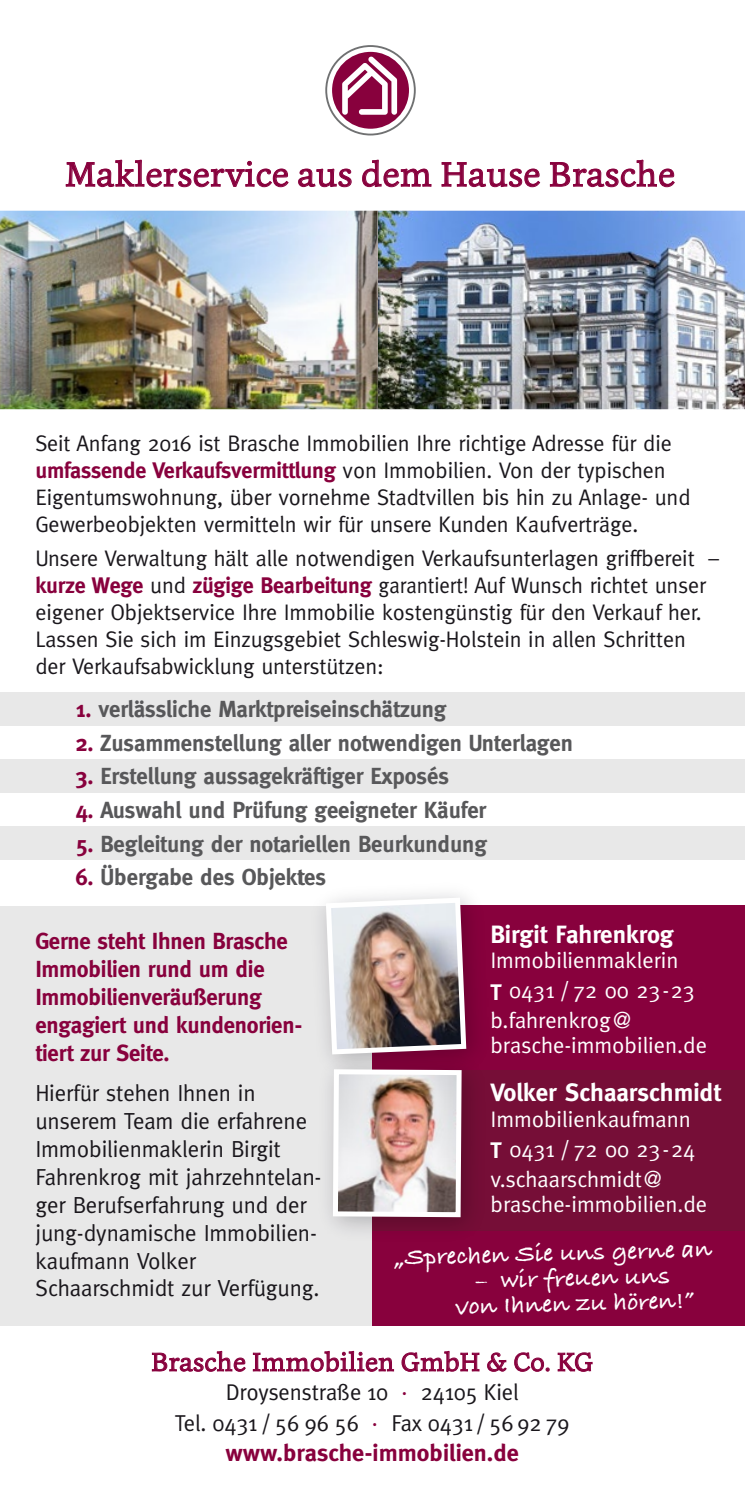
<style>
.page{position:relative;width:745px;height:1489px;background:#fff}
.page>*{position:absolute;margin:0;border:0;box-sizing:border-box;transform-origin:0 0}
.t1{font:35px "Cassia";letter-spacing:.015em;color:#88013d}
.t2{font:26.25px "Cassia";letter-spacing:.015em;color:#88013d}
.t3{font:700 25.5px/25.5px "Bradley Hand ITCTT";color:#fff;text-align:center}
.t4{font:700 25px "Meta";color:#fff}
.t5{font:700 23.75px "Meta";color:#88013d}
.t6{font:700 23.25px "Meta";letter-spacing:-.005em;color:#58585a}
.t7{font:23.25px/28px "Meta Normal";letter-spacing:-.005em;color:#1a171c}
.t8{font:700 23.25px/28px "Meta";letter-spacing:-.01em;color:#88013d}
.t9{font:23px/31.2px "Meta Normal";letter-spacing:-.005em;color:#1a171c;text-align:center}
.t10{font:22.5px/27px "Meta Normal";letter-spacing:-.005em;color:#1a171c}
.t11{font:22.5px/30px "Meta Normal";color:#fff}
.t12{font:700 22.5px "Meta";letter-spacing:-.01em;color:#88013d}
.s1{font-family:"Meta Normal";font-weight:400;color:#1a171c}
.s2{font-family:"Meta";font-weight:700;color:#88013d}
.s3{color:#88013d}
.s4{font-family:"Meta";font-weight:700}
</style>
<div class="page">
<div style="left:0;top:905px;width:744px;height:420px;background:#e8e8e8"></div>
<img style="left:0;top:211px;width:744px;height:198px">
<div style="left:372px;top:905px;width:372px;height:420px;background:#88013d"></div>
<div style="left:0;top:691px;width:744px;height:34px;background:#e8e8e8"></div>
<div style="left:0;top:759px;width:744px;height:33px;background:#e8e8e8"></div>
<div style="left:0;top:826px;width:744px;height:33px;background:#e8e8e8"></div>
<svg style="left:65px;top:159px;width:224px;height:29px"></svg>
<svg style="left:298px;top:168px;width:54px;height:20px"></svg>
<svg style="left:362px;top:159px;width:69px;height:29px"></svg>
<svg style="left:441px;top:162px;width:99px;height:26px"></svg>
<svg style="left:549px;top:159px;width:126px;height:29px"></svg>
<svg style="left:325px;top:45px;width:90px;height:90px"></svg>
<svg style="left:152px;top:1350px;width:94px;height:21px"></svg>
<svg style="left:252px;top:1350px;width:142px;height:21px"></svg>
<svg style="left:401px;top:1350px;width:78px;height:21px"></svg>
<svg style="left:487px;top:1352px;width:19px;height:19px"></svg>
<svg style="left:514px;top:1352px;width:35px;height:19px"></svg>
<svg style="left:557px;top:1352px;width:35px;height:19px"></svg>
<img style="left:301px;top:893px;width:173px;height:151px">
<img style="left:323px;top:895px;width:145px;height:149px">
<div style="left:372px;top:1070px;width:372px;height:160px;background:#760e37"></div>
<img style="left:327px;top:1044px;width:167px;height:187px">
<img style="left:330px;top:1066px;width:134px;height:153px">
<h1 class="t1" style="left:65px;top:151px;width:610px">Maklerservice aus dem Hause Brasche</h1>
<p class="t10" style="left:35px;top:429px;width:637px">Seit Anfang 2016 ist Brasche Immobilien Ihre richtige Adresse für die</p>
<p class="t12" style="left:35px;top:456px;width:631px">umfassende Verkaufsvermittlung <span class="s1">von Immobilien. Von der typischen</span></p>
<p class="t10" style="left:35px;top:483px;width:656px">Eigentumswohnung, über vornehme Stadtvillen bis hin zu Anlage- und<br>Gewerbeobjekten vermitteln wir für unsere Kunden Kaufverträge.</p>
<p class="t10" style="left:35px;top:544px;width:684px">Unsere Verwaltung hält alle notwendigen Verkaufsunterlagen griffbereit – <span class="s2">kurze Wege</span> und <span class="s2">zügige Bearbeitung</span> garantiert! Auf Wunsch richtet unser eigener Objektservice Ihre Immobilie kostengünstig für den Verkauf her.<br>Lassen Sie sich im Einzugsgebiet Schleswig-Holstein in allen Schritten der Verkaufsabwicklung unterstützen:</p>
<p class="t6" style="left:75px;top:695px;width:372px"><span class="s3">1.</span> verlässliche Marktpreiseinschätzung</p>
<p class="t6" style="left:75px;top:729px;width:498px"><span class="s3">2.</span> Zusammenstellung aller notwendigen Unterlagen</p>
<p class="t6" style="left:75px;top:762px;width:375px"><span class="s3">3.</span> Erstellung aussagekräftiger Exposés</p>
<p class="t6" style="left:75px;top:796px;width:412px"><span class="s3">4.</span> Auswahl und Prüfung geeigneter Käufer</p>
<p class="t6" style="left:75px;top:830px;width:413px"><span class="s3">5.</span> Begleitung der notariellen Beurkundung</p>
<p class="t6" style="left:75px;top:863px;width:252px"><span class="s3">6.</span> Übergabe des Objektes</p>
<p class="t4" style="left:490px;top:920px;width:185px">Birgit Fahrenkrog</p>
<p class="t11" style="left:490px;top:945px;width:206px">Immobilienmaklerin<br><span class="s4">T</span> 0431 / 72 00 23-23 b.fahrenkrog@</p>
<p class="t11" style="left:490px;top:1030px;width:218px">brasche-immobilien.de</p>
<p class="t4" style="left:490px;top:1078px;width:232px">Volker Schaarschmidt</p>
<p class="t11" style="left:490px;top:1103px;width:206px">Immobilienkaufmann<br><span class="s4">T</span> 0431 / 72 00 23-24 v.schaarschmidt@</p>
<p class="t11" style="left:490px;top:1188px;width:218px">brasche-immobilien.de</p>
<p class="t8" style="left:35px;top:926px;width:268px">Gerne steht Ihnen Brasche<br>Immobilien rund um die<br>Immobilienveräußerung engagiert und kundenorien&shy;tiert zur Seite.</p>
<p class="t7" style="left:35px;top:1078px;width:287px">Hierfür stehen Ihnen in unserem Team die erfahrene<br>Immobilienmaklerin Birgit<br>Fahrenkrog mit jahrzehntelan&shy;ger Berufserfahrung und der jung-dynamische Immobilien&shy;kaufmann Volker<br>Schaarschmidt zur Verfügung.</p>
<p class="t3" style="left:394px;top:1244px;width:319px;rotate:-2deg">„Sprechen Sie uns gerne an</p>
<p class="t3" style="left:454px;top:1268px;width:240px;rotate:-2deg">– wir freuen uns von Ihnen zu hören!”</p>
<p class="t2" style="left:151px;top:1344px;width:443px">Brasche Immobilien GmbH &amp; Co. KG</p>
<p class="t9" style="left:175px;top:1375px;width:396px">Droysenstraße 10 <span class="s3">·</span> 24105 Kiel<br>Tel. 0431 / 56 96 56 <span class="s3">·</span> Fax 0431 / 56 92 79</p>
<p class="t5" style="left:225px;top:1438px;width:295px">www.brasche-immobilien.de</p>
</div>
